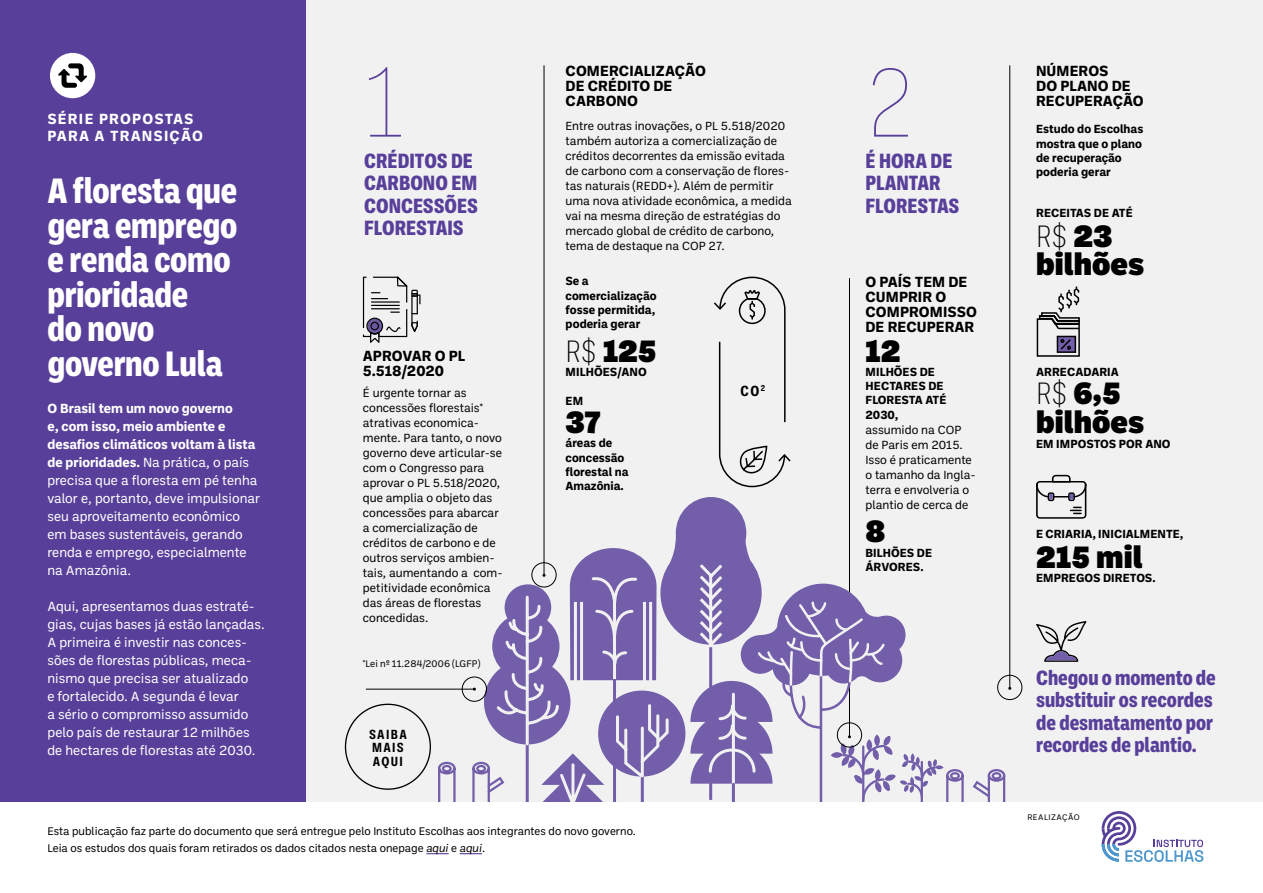
<style>
.page{position:relative;width:1263px;height:893px;background:#fff}
.page>*{position:absolute;margin:0;border:0;box-sizing:border-box;transform-origin:0 0}
.t1{font:100 99.15px "Ballinger Condensed";color:#583f99}
.t2{font:800 36px/34.5px "Ballinger Condensed";letter-spacing:-.01em;color:#fff}
.t3{font:900 31.5px/29.2px "Ballinger";color:#000}
.t4{font:200 31.5px "Ballinger Condensed";color:#000}
.t5{font:800 21px/22.5px "Ballinger Condensed";color:#583f99}
.t6{font:700 15px/15px "Ballinger";color:#000}
.t7{font:700 15px/16.5px "Ballinger";letter-spacing:.075em;color:#fff}
.t8{font:700 15px "Ballinger Condensed";color:#000}
.t9{font:13.5px/18px "Ballinger";color:#fff}
.t10{font:700 13.5px/13.5px "Ballinger Condensed";letter-spacing:.1em;color:#000}
.t11{font:12px/15px "Ballinger";color:#000}
.t12{font:700 12px/14.2px "Ballinger";color:#000}
.t13{font:11.25px/16.5px "Ballinger";color:#000}
.t14{font:9.75px "Ballinger";color:#000}
.t15{font:8.25px "Ballinger";letter-spacing:.05em;color:#000}
.s1{font-weight:700}
.s2{font-family:"Ballinger";font-weight:900}
.s3{font-family:"Ballinger Condensed";font-weight:200}
.s4{font-style:italic}
</style>
<div class="page">
<div style="left:0;top:0;width:1263px;height:802px;background:#f1f1f2"></div>
<div style="left:0;top:0;width:305px;height:802px;background:#583f99"></div>
<div style="left:50px;top:53px;width:45px;height:45px;background:#fff;border-radius:50%"></div>
<svg style="left:58px;top:63px;width:29px;height:25px"></svg>
<hr style="left:366px;top:689px;width:108px;height:1px;background:#000">
<div style="left:462px;top:677px;width:25px;height:25px;border:1px solid #000;border-radius:50%"></div>
<hr style="left:544px;top:65px;width:1px;height:510px;background:#000">
<hr style="left:1009px;top:65px;width:1px;height:623px;background:#000">
<div style="left:997px;top:675px;width:25px;height:25px;border:1px solid #000;border-radius:50%"></div>
<svg style="left:363px;top:277px;width:57px;height:66px"></svg>
<svg style="left:367px;top:319px;width:16px;height:15px"></svg>
<svg style="left:1102px;top:811px;width:101px;height:51px"></svg>
<hr style="left:849px;top:278px;width:1px;height:459px;background:#000">
<svg style="left:438px;top:761px;width:18px;height:41px"></svg>
<svg style="left:426px;top:853px;width:23px;height:1px"></svg>
<svg style="left:460px;top:853px;width:22px;height:1px"></svg>
<svg style="left:471px;top:497px;width:493px;height:305px"></svg>
<svg style="left:972px;top:769px;width:34px;height:33px"></svg>
<svg style="left:1036px;top:475px;width:50px;height:44px"></svg>
<svg style="left:1036px;top:621px;width:50px;height:41px"></svg>
<svg style="left:1036px;top:287px;width:44px;height:70px"></svg>
<svg style="left:714px;top:276px;width:77px;height:212px"></svg>
<p class="t7" style="left:47px;top:110px;width:157px">SÉRIE PROPOSTAS<br>PARA A TRANSIÇÃO</p>
<h2 class="t2" style="left:47px;top:174px;width:191px">A floresta que gera emprego e renda como prioridade<br>do novo governo Lula</h2>
<p class="t9" style="left:47px;top:399px;width:214px"><span class="s1">O Brasil tem um novo governo<br>e, com isso, meio ambiente e desafios climáticos voltam à lista de prioridades.</span> Na prática, o país precisa que a floresta em pé tenha valor e, portanto, deve impulsionar seu aproveitamento econômico em bases sustentáveis, gerando renda e emprego, especialmente na Amazônia.</p>
<p class="t9" style="left:47px;top:597px;width:219px">Aqui, apresentamos duas estraté&shy;gias, cujas bases já estão lançadas.<br>A primeira é investir nas conces&shy;sões de florestas públicas, meca&shy;nismo que precisa ser atualizado<br>e fortalecido. A segunda é levar<br>a sério o compromisso assumido pelo país de restaurar 12 milhões de hectares de florestas até 2030.</p>
<p class="t6" style="left:566px;top:63px;width:142px">COMERCIALIZAÇÃO<br>DE CRÉDITO DE<br>CARBONO</p>
<p class="t6" style="left:1036px;top:63px;width:109px">NÚMEROS<br>DO PLANO DE<br>RECUPERAÇÃO</p>
<p class="t11" style="left:566px;top:118px;width:228px">Entre outras inovações, o PL 5.518/2020 também autoriza a comercialização de créditos decorrentes da emissão evitada de carbono com a conservação de flores&shy;tas naturais (REDD+). Além de permitir uma nova atividade econômica, a medida vai na mesma direção de estratégias do mercado global de crédito de carbono, tema de destaque na COP 27.</p>
<p class="t6" style="left:865px;top:274px;width:113px">O PAÍS TEM DE<br>CUMPRIR O<br>COMPROMISSO<br>DE RECUPERAR</p>
<h3 class="t3" style="left:865px;top:334px;width:36px">12</h3>
<p class="t12" style="left:865px;top:364px;width:82px">MILHÕES DE<br>HECTARES DE<br>FLORESTA ATÉ<br>2030,</p>
<p class="t11" style="left:865px;top:421px;width:112px">assumido na COP de Paris em 2015.<br>Isso é praticamente o tamanho da Ingla&shy;terra e envolveria o plantio de cerca de</p>
<h3 class="t3" style="left:865px;top:515px;width:21px">8</h3>
<p class="t12" style="left:865px;top:545px;width:68px">BILHÕES DE<br>ÁRVORES.</p>
<h1 class="t1" style="left:364px;top:50px;width:43px">1</h1>
<h1 class="t1" style="left:865px;top:50px;width:51px">2</h1>
<p class="t12" style="left:1036px;top:121px;width:109px">Estudo do Escolhas mostra que o plano de recuperação poderia gerar</p>
<p class="t12" style="left:1036px;top:205px;width:98px">RECEITAS DE ATÉ</p>
<h3 class="t4" style="left:1036px;top:219px;width:78px">R$ <span class="s2">23</span></h3>
<h3 class="t3" style="left:1036px;top:248px;width:109px">bilhões</h3>
<h3 class="t5" style="left:364px;top:150px;width:115px">CRÉDITOS DE<br>CARBONO EM<br>CONCESSÕES<br>FLORESTAIS</h3>
<h3 class="t5" style="left:865px;top:150px;width:95px">É HORA DE<br>PLANTAR<br>FLORESTAS</h3>
<p class="t12" style="left:566px;top:273px;width:93px">Se a comercialização fosse permitida, poderia gerar</p>
<h3 class="t3" style="left:566px;top:334px;width:92px"><span class="s3">R$</span> 125</h3>
<p class="t12" style="left:566px;top:364px;width:83px">MILHÕES/ANO</p>
<p class="t12" style="left:566px;top:393px;width:19px">EM</p>
<h3 class="t3" style="left:566px;top:406px;width:37px">37</h3>
<p class="t12" style="left:566px;top:435px;width:65px">áreas de concessão florestal na<br>Amazônia.</p>
<p class="t6" style="left:363px;top:347px;width:104px">APROVAR O PL<br>5.518/2020</p>
<p class="t12" style="left:1036px;top:364px;width:84px">ARRECADARIA</p>
<h3 class="t3" style="left:1036px;top:377px;width:109px"><span class="s3">R$</span> 6,5 bilhões</h3>
<p class="t12" style="left:1036px;top:436px;width:136px">EM IMPOSTOS POR ANO</p>
<p class="t8" style="left:741px;top:382px;width:26px">CO<sup>2</sup></p>
<p class="t11" style="left:363px;top:384px;width:141px">É urgente tornar as concessões florestais* atrativas economica&shy;mente. Para tanto, o novo governo deve articular-se com o Congresso para aprovar o PL 5.518/2020, que amplia o objeto das concessões para abarcar a comercialização de créditos de carbono e de outros serviços ambien&shy;tais, aumentando a com&shy;petitividade econômica das áreas de florestas concedidas.</p>
<p class="t12" style="left:1036px;top:526px;width:149px">E CRIARIA, INICIALMENTE,</p>
<h3 class="t3" style="left:1036px;top:540px;width:108px">215 mil</h3>
<p class="t12" style="left:1036px;top:570px;width:121px">EMPREGOS DIRETOS.</p>
<p class="t14" style="left:363px;top:657px;width:119px">*Lei nº 11.284/2006 (LGFP)</p>
<p class="t10" style="left:369px;top:727px;width:39px">SAIBA<br>MAIS<br>AQUI</p>
<h3 class="t5" style="left:1036px;top:666px;width:181px">Chegou o momento de substituir os recordes de desmatamento por recordes de plantio.</h3>
<p class="t15" style="left:1027px;top:811px;width:54px">REALIZAÇÃO</p>
<p class="t13" style="left:47px;top:822px;width:590px">Esta publicação faz parte do documento que será entregue pelo Instituto Escolhas aos integrantes do novo governo.<br>Leia os estudos dos quais foram retirados os dados citados nesta onepage <span class="s4">aqui</span> e <span class="s4">aqui</span>.</p>
</div>
